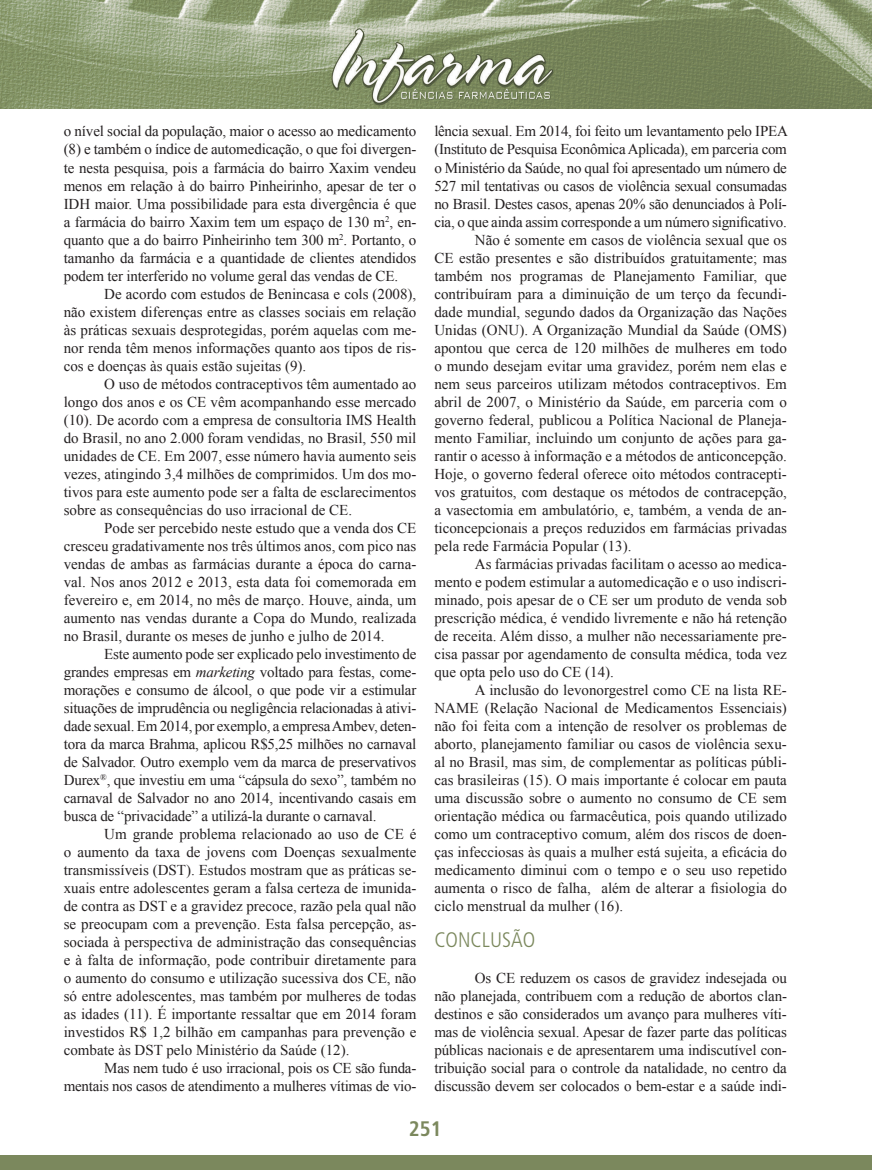
<style>
.page{position:relative;width:872px;height:1170px;background:#fff}
.page>*{position:absolute;margin:0;border:0;box-sizing:border-box;transform-origin:0 0}
.t1{font:300 condensed 21px "Frutiger";color:#7b885d}
.t2{font:700 condensed 21px "Frutiger LT Std";color:#7b885d}
.t3{font:15px/18px "Times New Roman";color:#231f20;text-align:justify}
.t4{font:15px/18px "Times New Roman";letter-spacing:-.02em;color:#231f20;text-align:right}
.s1{font-style:italic}
</style>
<div class="page">
<img style="left:0;top:0;width:872px;height:108px">
<div style="left:0;top:1154px;width:872px;height:15px;background:#7b885d"></div>
<p class="t3" style="left:64px;top:122px;width:354px">o nível social da população, maior o acesso ao medicamento (8) e também o índice de automedicação, o que foi divergen&shy;te nesta pesquisa, pois a farmácia do bairro Xaxim vendeu menos em relação à do bairro Pinheirinho, apesar de ter o IDH maior. Uma possibilidade para esta divergência é que a farmácia do bairro Xaxim tem um espaço de 130 m<sup>2</sup>, en&shy;quanto que a do bairro Pinheirinho tem 300 m<sup>2</sup>. Portanto, o tamanho da farmácia e a quantidade de clientes atendidos podem ter interferido no volume geral das vendas de CE.</p>
<p class="t3" style="left:64px;top:284px;width:354px;text-indent:40px">De acordo com estudos de Benincasa e cols (2008), não existem diferenças entre as classes sociais em relação às práticas sexuais desprotegidas, porém aquelas com me&shy;nor renda têm menos informações quanto aos tipos de ris&shy;cos e doenças às quais estão sujeitas (9).</p>
<p class="t3" style="left:64px;top:374px;width:354px;text-indent:40px">O uso de métodos contraceptivos têm aumentado ao longo dos anos e os CE vêm acompanhando esse mercado (10). De acordo com a empresa de consultoria IMS Health do Brasil, no ano 2.000 foram vendidas, no Brasil, 550 mil unidades de CE. Em 2007, esse número havia aumento seis vezes, atingindo 3,4 milhões de comprimidos. Um dos mo&shy;tivos para este aumento pode ser a falta de esclarecimentos sobre as consequências do uso irracional de CE.</p>
<p class="t3" style="left:64px;top:518px;width:354px;text-indent:40px">Pode ser percebido neste estudo que a venda dos CE cresceu gradativamente nos três últimos anos, com pico nas vendas de ambas as farmácias durante a época do carna&shy;val. Nos anos 2012 e 2013, esta data foi comemorada em fevereiro e, em 2014, no mês de março. Houve, ainda, um aumento nas vendas durante a Copa do Mundo, realizada no Brasil, durante os meses de junho e julho de 2014.</p>
<p class="t3" style="left:64px;top:644px;width:354px;text-indent:40px">Este aumento pode ser explicado pelo investimento de grandes empresas em <span class="s1">marketing</span> voltado para festas, come&shy;morações e consumo de álcool, o que pode vir a estimular situações de imprudência ou negligência relacionadas à ativi&shy;dade sexual. Em 2014, por exemplo, a empresa Ambev, deten&shy;tora da marca Brahma, aplicou R$5,25 milhões no carnaval de Salvador. Outro exemplo vem da marca de preservativos Durex<sup>®</sup>, que investiu em uma “cápsula do sexo”, também no carnaval de Salvador no ano 2014, incentivando casais em busca de “privacidade” a utilizá-la durante o carnaval.</p>
<p class="t3" style="left:64px;top:824px;width:354px;text-indent:40px">Um grande problema relacionado ao uso de CE é o aumento da taxa de jovens com Doenças sexualmente transmissíveis (DST). Estudos mostram que as práticas se&shy;xuais entre adolescentes geram a falsa certeza de imunida&shy;de contra as DST e a gravidez precoce, razão pela qual não se preocupam com a prevenção. Esta falsa percepção, as&shy;sociada à perspectiva de administração das consequências e à falta de informação, pode contribuir diretamente para o aumento do consumo e utilização sucessiva dos CE, não só entre adolescentes, mas também por mulheres de todas as idades (11). É importante ressaltar que em 2014 foram investidos R$ 1,2 bilhão em campanhas para prevenção e combate às DST pelo Ministério da Saúde (12).</p>
<p class="t4" style="left:64px;top:1058px;width:354px">Mas nem tudo é uso irracional, pois os CE são funda&shy;mentais nos casos de atendimento a mulheres vítimas de vio-</p>
<p class="t4" style="left:434px;top:122px;width:355px">lência sexual. Em 2014, foi feito um levantamento pelo IPEA</p>
<p class="t4" style="left:434px;top:140px;width:354px">(Instituto de Pesquisa Econômica Aplicada), em parceria com</p>
<p class="t4" style="left:434px;top:158px;width:354px">o Ministério da Saúde, no qual foi apresentado um número de</p>
<p class="t4" style="left:434px;top:176px;width:354px">527 mil tentativas ou casos de violência sexual consumadas</p>
<p class="t4" style="left:434px;top:194px;width:354px">no Brasil. Destes casos, apenas 20% são denunciados à Polí-</p>
<p class="t4" style="left:434px;top:212px;width:354px">cia, o que ainda assim corresponde a um número significativo.</p>
<p class="t3" style="left:475px;top:230px;width:313px">Não é somente em casos de violência sexual que os</p>
<p class="t3" style="left:434px;top:248px;width:354px">CE estão presentes e são distribuídos gratuitamente; mas</p>
<p class="t3" style="left:434px;top:266px;width:354px">também nos programas de Planejamento Familiar, que</p>
<p class="t3" style="left:434px;top:284px;width:354px">contribuíram para a diminuição de um terço da fecundi-</p>
<p class="t3" style="left:434px;top:302px;width:354px">dade mundial, segundo dados da Organização das Nações</p>
<p class="t3" style="left:434px;top:320px;width:354px">Unidas (ONU). A Organização Mundial da Saúde (OMS)</p>
<p class="t3" style="left:434px;top:338px;width:354px">apontou que cerca de 120 milhões de mulheres em todo</p>
<p class="t3" style="left:434px;top:356px;width:354px">o mundo desejam evitar uma gravidez, porém nem elas e</p>
<p class="t3" style="left:434px;top:374px;width:354px">nem seus parceiros utilizam métodos contraceptivos. Em</p>
<p class="t3" style="left:434px;top:392px;width:354px">abril de 2007, o Ministério da Saúde, em parceria com o</p>
<p class="t3" style="left:434px;top:410px;width:354px">governo federal, publicou a Política Nacional de Planeja-</p>
<p class="t3" style="left:434px;top:428px;width:354px">mento Familiar, incluindo um conjunto de ações para ga-</p>
<p class="t3" style="left:434px;top:446px;width:354px">rantir o acesso à informação e a métodos de anticoncepção.</p>
<p class="t3" style="left:434px;top:464px;width:354px">Hoje, o governo federal oferece oito métodos contracepti-</p>
<p class="t3" style="left:434px;top:482px;width:354px">vos gratuitos, com destaque os métodos de contracepção,</p>
<p class="t3" style="left:434px;top:500px;width:354px">a vasectomia em ambulatório, e, também, a venda de an-</p>
<p class="t3" style="left:434px;top:518px;width:354px">ticoncepcionais a preços reduzidos em farmácias privadas</p>
<p class="t3" style="left:434px;top:536px;width:199px">pela rede Farmácia Popular (13).</p>
<p class="t3" style="left:475px;top:554px;width:313px">As farmácias privadas facilitam o acesso ao medica-</p>
<p class="t3" style="left:434px;top:572px;width:354px">mento e podem estimular a automedicação e o uso indiscri-</p>
<p class="t3" style="left:434px;top:590px;width:354px">minado, pois apesar de o CE ser um produto de venda sob</p>
<p class="t3" style="left:434px;top:608px;width:354px">prescrição médica, é vendido livremente e não há retenção</p>
<p class="t3" style="left:434px;top:626px;width:354px">de receita. Além disso, a mulher não necessariamente pre-</p>
<p class="t3" style="left:434px;top:644px;width:354px">cisa passar por agendamento de consulta médica, toda vez</p>
<p class="t3" style="left:434px;top:662px;width:181px">que opta pelo uso do CE (14).</p>
<p class="t3" style="left:475px;top:680px;width:313px">A inclusão do levonorgestrel como CE na lista RE-</p>
<p class="t3" style="left:434px;top:698px;width:354px">NAME (Relação Nacional de Medicamentos Essenciais)</p>
<p class="t3" style="left:434px;top:716px;width:354px">não foi feita com a intenção de resolver os problemas de</p>
<p class="t3" style="left:434px;top:734px;width:354px">aborto, planejamento familiar ou casos de violência sexu-</p>
<p class="t3" style="left:434px;top:752px;width:354px">al no Brasil, mas sim, de complementar as políticas públi-</p>
<p class="t3" style="left:434px;top:770px;width:354px">cas brasileiras (15). O mais importante é colocar em pauta</p>
<p class="t3" style="left:434px;top:788px;width:354px">uma discussão sobre o aumento no consumo de CE sem</p>
<p class="t3" style="left:434px;top:806px;width:354px">orientação médica ou farmacêutica, pois quando utilizado</p>
<p class="t3" style="left:434px;top:824px;width:354px">como um contraceptivo comum, além dos riscos de doen-</p>
<p class="t3" style="left:434px;top:842px;width:354px">ças infecciosas às quais a mulher está sujeita, a eficácia do</p>
<p class="t3" style="left:434px;top:860px;width:354px">medicamento diminui com o tempo e o seu uso repetido</p>
<p class="t3" style="left:434px;top:878px;width:354px">aumenta o risco de falha, além de alterar a fisiologia do</p>
<p class="t3" style="left:434px;top:896px;width:190px">ciclo menstrual da mulher (16).</p>
<h1 class="t1" style="left:434px;top:927px;width:102px">CONCLUSÃO</h1>
<p class="t3" style="left:434px;top:968px;width:354px;text-indent:40px">Os CE reduzem os casos de gravidez indesejada ou não planejada, contribuem com a redução de abortos clan&shy;destinos e são considerados um avanço para mulheres víti&shy;mas de violência sexual. Apesar de fazer parte das políticas públicas nacionais e de apresentarem uma indiscutível con&shy;tribuição social para o controle da natalidade, no centro da discussão devem ser colocados o bem-estar e a saúde indi-</p>
<h1 class="t2" style="left:409px;top:1116px;width:34px">251</h1>
</div>
